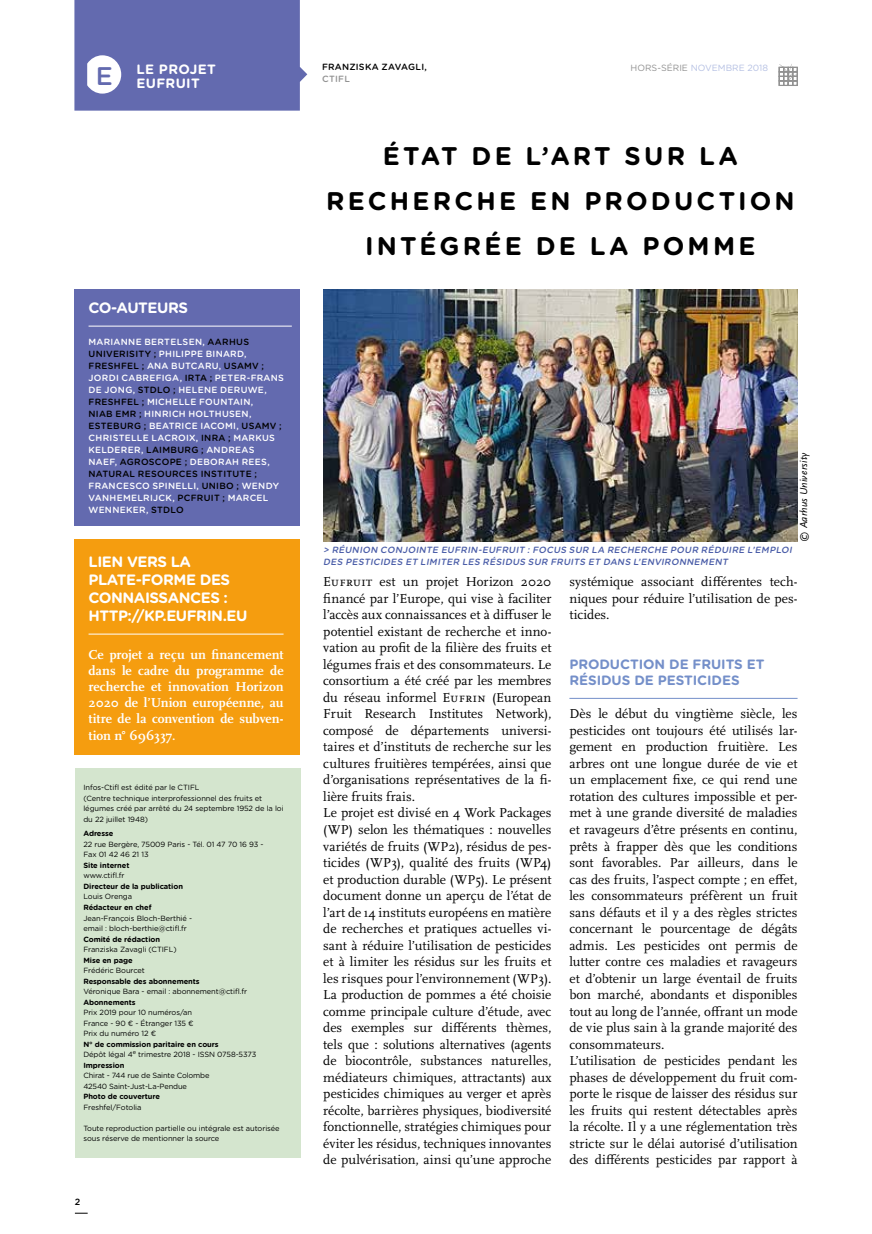
<style>
.page{position:relative;width:872px;height:1234px;background:#fff}
.page>*{position:absolute;margin:0;border:0;box-sizing:border-box;transform-origin:0 0}
.t1{font:700 25.5px/45px "Gotham Rounded";letter-spacing:.125em;color:#000;text-align:center}
.t2{font:700 15px/18px "Gotham Rounded";letter-spacing:-.03em;color:#fff}
.t3{font:13.5px/16.5px "Scala OT";color:#000}
.t4{font:700 13.5px/16.2px "Scala OT";letter-spacing:-.005em;color:#fff;text-align:justify}
.t5{font:700 13.5px/16.5px "Gotham Rounded";letter-spacing:-.005em;color:#748fc9}
.t6{font:700 13.5px/13.5px "Gotham Rounded";letter-spacing:.025em;color:#fff}
.t7{font:italic 10.5px "Scala Sans";letter-spacing:.02em;color:#000}
.t8{font:500 9px/12px "Gotham Rounded";letter-spacing:.03em;color:#fff}
.t9{font:italic 500 9px/12px "Gotham Rounded";color:#4a5da8}
.t10{font:9px "Gotham Rounded";color:#b5c0e3}
.t11{font:500 9px "Gotham Rounded";letter-spacing:.025em;color:#000}
.t12{font:500 9px "Gotham Rounded";letter-spacing:.03em;color:#929292}
.t13{font:7.5px/10.5px "Gotham Rounded";letter-spacing:-.01em;color:#000}
.t14{font:700 7.5px/10.5px "Gotham Rounded";letter-spacing:-.01em;color:#000}
.s1{font-weight:500;font-size:25.5px;color:#636aaf}
.s2{color:#929292}
.s3{color:#000}
.s4{font-weight:400}
</style>
<div class="page">
<div style="left:74px;top:539px;width:226px;height:215px;background:#f59d0f"></div>
<svg style="left:75px;top:1212px;width:13px;height:1px"></svg>
<img style="left:323px;top:289px;width:474px;height:252px">
<hr style="left:569px;top:698px;width:228px;height:1px;background:#748fc9">
<svg style="left:74px;top:0;width:233px;height:111px;background:#6e75b4"></svg>
<svg style="left:778px;top:64px;width:19px;height:22px"></svg>
<hr style="left:89px;top:633px;width:194px;height:1px;background:#fff">
<div style="left:75px;top:767px;width:225px;height:389px;background:#d4e5ce"></div>
<div style="left:74px;top:289px;width:226px;height:236px;background:#636aaf"></div>
<hr style="left:89px;top:326px;width:203px;height:1px;background:#fff">
<p class="t6" style="left:136px;top:62px;width:81px;text-indent:-41px"><span class="s1">E</span> LE PROJET<br>EUFRUIT</p>
<p class="t11" style="left:322px;top:61px;width:106px">FRANZISKA ZAVAGLI,</p>
<p class="t12" style="left:322px;top:73px;width:29px">CTIFL</p>
<p class="t10" style="left:630px;top:61px;width:139px"><span class="s2">HORS-SÉRIE</span> NOVEMBRE 2018</p>
<p class="t2" style="left:89px;top:298px;width:101px">CO-AUTEURS</p>
<p class="t8" style="left:89px;top:335px;width:197px">MARIANNE BERTELSEN, <span class="s3">AARHUS<br>UNIVERISITY ;</span> PHILIPPE BINARD,<br><span class="s3">FRESHFEL ;</span> ANA BUTCARU, <span class="s3">USAMV ;<br></span>JORDI CABREFIGA, <span class="s3">IRTA ;</span> PETER-FRANS<br>DE JONG, <span class="s3">STDLO ;</span> HELENE DERUWE,<br><span class="s3">FRESHFEL ;</span> MICHELLE FOUNTAIN,<br><span class="s3">NIAB EMR ;</span> HINRICH HOLTHUSEN,<br><span class="s3">ESTEBURG ;</span> BEATRICE IACOMI, <span class="s3">USAMV ;<br></span>CHRISTELLE LACROIX, <span class="s3">INRA ;</span> MARKUS<br>KELDERER, <span class="s3">LAIMBURG ;</span> ANDREAS<br>NAEF, <span class="s3">AGROSCOPE ;</span> DEBORAH REES,<br><span class="s3">NATURAL RESOURCES INSTITUTE ;<br></span>FRANCESCO SPINELLI, <span class="s3">UNIBO ;</span> WENDY<br>VANHEMELRIJCK, <span class="s3">PCFRUIT ;</span> MARCEL<br>WENNEKER, <span class="s3">STDLO</span></p>
<p class="t2" style="left:89px;top:552px;width:160px">LIEN VERS LA<br>PLATE-FORME DES<br>CONNAISSANCES :<br>HTTP://KP.EUFRIN.EU</p>
<p class="t4" style="left:89px;top:646px;width:196px">Ce projet a reçu un financement dans le cadre du programme de recherche et innovation Horizon 2020 de l’Union européenne, au titre de la convention de subven&shy;tion n° 696337.</p>
<p class="t13" style="left:83px;top:781px;width:202px">Infos-Ctifl est édité par le CTIFL<br>(Centre technique interprofessionnel des fruits et légumes créé par arrêté du 24 septembre 1952 de la loi du 22 juillet 1948)</p>
<p class="t14" style="left:83px;top:828px;width:31px">Adresse</p>
<p class="t13" style="left:83px;top:838px;width:182px">22 rue Bergère, 75009 Paris - Tél. 01 47 70 16 93 -<br>Fax 01 42 46 21 13</p>
<p class="t14" style="left:83px;top:859px;width:48px">Site internet</p>
<p class="t13" style="left:83px;top:870px;width:43px">www.ctifl.fr</p>
<p class="t14" style="left:83px;top:880px;width:101px">Directeur de la publication</p>
<p class="t13" style="left:83px;top:891px;width:50px">Louis Orenga</p>
<p class="t14" style="left:83px;top:901px;width:70px">Rédacteur en chef</p>
<p class="t13" style="left:83px;top:912px;width:110px">Jean-François Bloch-Berthié - email : bloch-berthie@ctifl.fr</p>
<p class="t14" style="left:83px;top:933px;width:78px">Comité de rédaction</p>
<p class="t13" style="left:83px;top:943px;width:95px">Franziska Zavagli (CTIFL)</p>
<p class="t14" style="left:83px;top:954px;width:51px">Mise en page</p>
<p class="t13" style="left:83px;top:964px;width:63px">Frédéric Bourcet</p>
<p class="t14" style="left:83px;top:975px;width:118px">Responsable des abonnements</p>
<p class="t13" style="left:83px;top:985px;width:165px">Véronique Bara - email : abonnement@ctifl.fr</p>
<p class="t14" style="left:83px;top:996px;width:54px">Abonnements</p>
<p class="t13" style="left:83px;top:1006px;width:112px">Prix 2019 pour 10 numéros/an<br>France - 90 € - Étranger 135 €<br>Prix du numéro 12 €</p>
<p class="t14" style="left:83px;top:1038px;width:174px">N° de commission paritaire en cours<br><span class="s4">Dépôt légal 4</span><sup>e</sup> <span class="s4">trimestre 2018 - ISSN 0758-5373<br></span>Impression</p>
<p class="t13" style="left:83px;top:1069px;width:128px">Chirat - 744 rue de Sainte Colombe<br>42540 Saint-Just-La-Pendue</p>
<p class="t14" style="left:83px;top:1090px;width:78px">Photo de couverture</p>
<p class="t13" style="left:83px;top:1101px;width:60px">Freshfel/Fotolia</p>
<p class="t13" style="left:83px;top:1122px;width:198px">Toute reproduction partielle ou intégrale est autorisée sous réserve de mentionner la source</p>
<p class="t11" style="left:75px;top:1194px;width:7px">2</p>
<h1 class="t1" style="left:326px;top:133px;width:470px">ÉTAT DE L’ART SUR LA<br>RECHERCHE EN PRODUCTION<br>INTÉGRÉE DE LA POMME</h1>
<p class="t7" style="left:798px;top:541px;width:91px;rotate:-90deg">© Aarhus University</p>
<p class="t9" style="left:323px;top:543px;width:472px">&gt; RÉUNION CONJOINTE EUFRIN-EUFRUIT : FOCUS SUR LA RECHERCHE POUR RÉDUIRE L’EMPLOI<br>DES PESTICIDES ET LIMITER LES RÉSIDUS SUR FRUITS ET DANS L’ENVIRONNEMENT</p>
<p class="t3" style="left:323px;top:573px;width:230px">EUFRUIT est un projet Horizon 2020 financé par l’Europe, qui vise à faciliter l’accès aux connaissances et à diffuser le potentiel existant de recherche et inno&shy;vation au profit de la filière des fruits et légumes frais et des consommateurs. Le consortium a été créé par les membres du réseau informel EUFRIN (European Fruit Research Institutes Network), composé de départements universi&shy;taires et d’instituts de recherche sur les cultures fruitières tempérées, ainsi que d’organisations représentatives de la fi&shy;lière fruits frais.<br>Le projet est divisé en 4 Work Packages (WP) selon les thématiques : nouvelles variétés de fruits (WP2), résidus de pes&shy;ticides (WP3), qualité des fruits (WP4) et production durable (WP5). Le présent document donne un aperçu de l’état de l’art de 14 instituts européens en matière de recherches et pratiques actuelles vi&shy;sant à réduire l’utilisation de pesticides et à limiter les résidus sur les fruits et les risques pour l’environnement (WP3).<br>La production de pommes a été choisie comme principale culture d’étude, avec des exemples sur différents thèmes, tels que : solutions alternatives (agents de biocontrôle, substances naturelles, médiateurs chimiques, attractants) aux pesticides chimiques au verger et après récolte, barrières physiques, biodiversité fonctionnelle, stratégies chimiques pour éviter les résidus, techniques innovantes de pulvérisation, ainsi qu’une approche</p>
<p class="t3" style="left:569px;top:573px;width:230px;text-align:justify">systémique associant différentes tech&shy;niques pour réduire l’utilisation de pes&shy;ticides.</p>
<p class="t5" style="left:569px;top:655px;width:197px">PRODUCTION DE FRUITS ET<br>RÉSIDUS DE PESTICIDES</p>
<p class="t3" style="left:569px;top:705px;width:230px">Dès le début du vingtième siècle, les pesticides ont toujours été utilisés lar&shy;gement en production fruitière. Les arbres ont une longue durée de vie et un emplacement fixe, ce qui rend une rotation des cultures impossible et per&shy;met à une grande diversité de maladies et ravageurs d’être présents en continu, prêts à frapper dès que les conditions sont favorables. Par ailleurs, dans le cas des fruits, l’aspect compte ; en effet, les consommateurs préfèrent un fruit sans défauts et il y a des règles strictes concernant le pourcentage de dégâts admis. Les pesticides ont permis de lutter contre ces maladies et ravageurs et d’obtenir un large éventail de fruits bon marché, abondants et disponibles tout au long de l’année, offrant un mode de vie plus sain à la grande majorité des consommateurs.<br>L’utilisation de pesticides pendant les phases de développement du fruit com&shy;porte le risque de laisser des résidus sur les fruits qui restent détectables après la récolte. Il y a une réglementation très stricte sur le délai autorisé d’utilisation des différents pesticides par rapport à</p>
</div>
